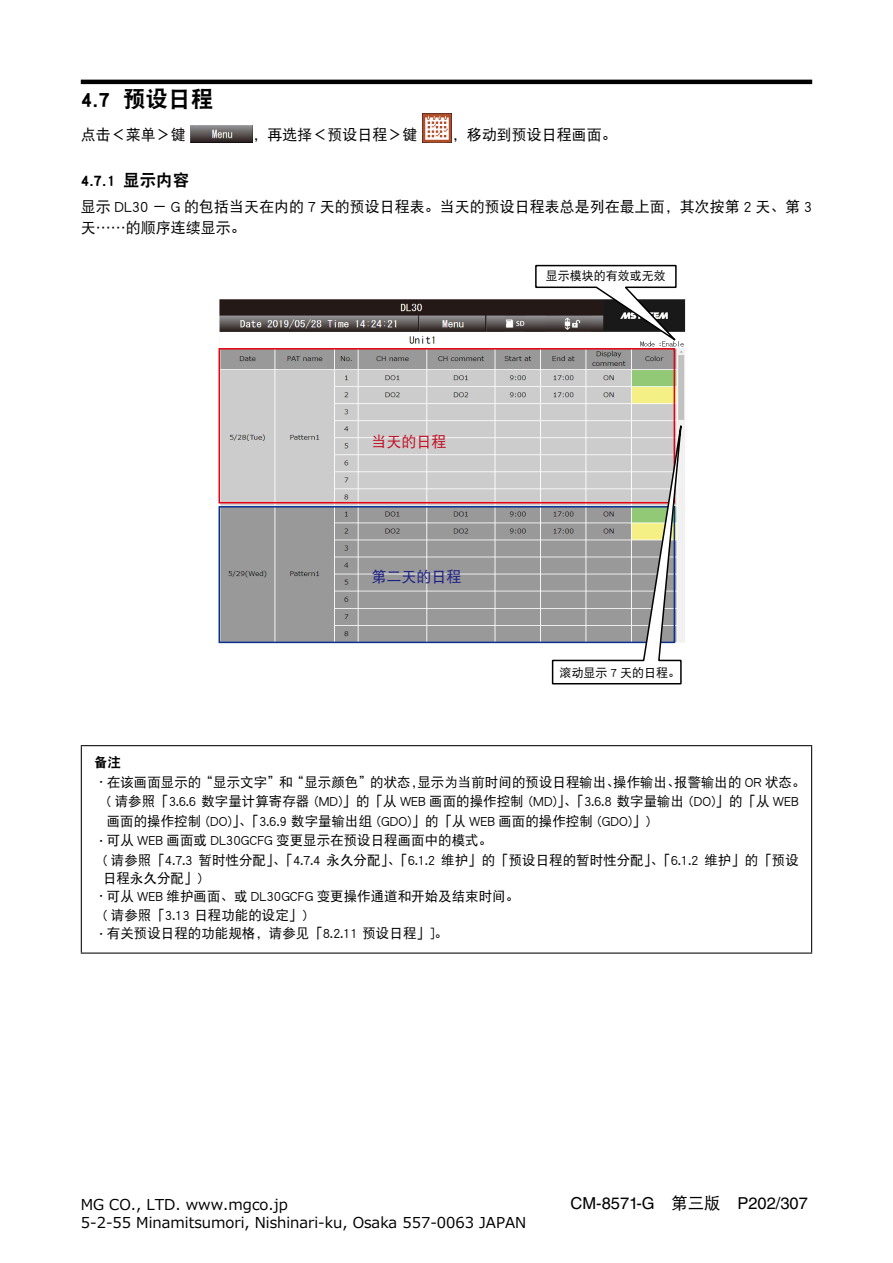
<style>
.page{position:relative;width:893px;height:1263px;background:#fff}
.page>*{position:absolute;margin:0;border:0;box-sizing:border-box;transform-origin:0 0}
.t1{font:22.5px "DF Hei GB W9";color:#000}
.t2{font:16.5px "Helvetica LT Std";color:#000}
.t3{font:16.5px "DF Hei GB W9";color:#000}
.t4{font:15px/21px "DF Hei GB W5";color:#000}
.t5{font:15px "Meiryo";color:#000}
.t6{font:15px "DF Hei GB W5 GBK EUC H";color:#1d2088}
.t7{font:15px "DF Hei GB W5 GBK EUC H";color:#c30e23}
.t8{font:13.5px/18px "DF Hei GB W5";color:#000}
.t9{font:13.5px "DF Hei GB W9";color:#000}
.t10{font:12px "DF Hei GB W5 GBK EUC H";color:#000}
.s1{font-family:"Futo Min A101 Pro";font-weight:700}
.s2{font-family:"DF Hei GB W5"}
</style>
<div class="page">
<hr style="left:81px;top:80px;width:731px;height:4px;background:#000">
<img style="left:191px;top:125px;width:61px;height:17px">
<img style="left:422px;top:113px;width:30px;height:29px">
<img style="left:219px;top:299px;width:466px;height:341px">
<div style="left:219px;top:348px;width:456px;height:155px;border:2px solid #e60012"></div>
<svg style="left:534px;top:264px;width:151px;height:84px"></svg>
<div style="left:219px;top:506px;width:456px;height:137px;border:2px solid #0b3190"></div>
<svg style="left:551px;top:379px;width:134px;height:306px"></svg>
<hr style="left:81px;top:745px;width:731px;height:1px;background:#000">
<hr style="left:81px;top:746px;width:1px;height:206px;background:#000">
<hr style="left:811px;top:746px;width:1px;height:206px;background:#000">
<hr style="left:81px;top:952px;width:731px;height:1px;background:#000">
<h1 class="t1" style="left:81px;top:86px;width:134px">4.7 预设日程</h1>
<p class="t4" style="left:81px;top:124px;width:106px">点击＜菜单＞键</p>
<p class="t4" style="left:252px;top:124px;width:166px">，再选择＜预设日程＞键</p>
<p class="t4" style="left:452px;top:124px;width:166px">，移动到预设日程画面。</p>
<p class="t3" style="left:81px;top:171px;width:110px">4.7.1 显示内容</p>
<p class="t4" style="left:81px;top:196px;width:733px">显示 DL30 － G 的包括当天在内的 7 天的预设日程表。当天的预设日程表总是列在最上面，其次按第 2 天、第 3天……的顺序连续显示。</p>
<p class="t10" style="left:546px;top:270px;width:121px">显示模块的有效或无效</p>
<p class="t7" style="left:372px;top:434px;width:76px">当天的日程</p>
<p class="t6" style="left:372px;top:568px;width:91px">第二天的日程</p>
<p class="t10" style="left:560px;top:666px;width:122px">滚动显示 7 天的日程。</p>
<p class="t9" style="left:94px;top:755px;width:28px">备注</p>
<p class="t8" style="left:94px;top:773px;width:713px"><span class="s1">・</span>在该画面显示的“显示文字”和“显示颜色”的状态，显示为当前时间的预设日程输出、操作输出、报警输出的 OR 状态。</p>
<p class="t8" style="left:107px;top:792px;width:694px">( 请参照「3.6.6 数字量计算寄存器 (MD)」的「从 WEB 画面的操作控制 (MD)」、「3.6.8 数字量输出 (DO)」的「从 WEB</p>
<p class="t8" style="left:107px;top:812px;width:545px">画面的操作控制 (DO)」、「3.6.9 数字量输出组 (GDO)」的「从 WEB 画面的操作控制 (GDO)」)</p>
<p class="t8" style="left:94px;top:831px;width:399px"><span class="s1">・</span>可从 WEB 画面或 DL30GCFG 变更显示在预设日程画面中的模式。</p>
<p class="t8" style="left:103px;top:851px;width:697px">( 请参照「4.7.3 暂时性分配」、「4.7.4 永久分配」、「6.1.2 维护」的「预设日程的暂时性分配」、「6.1.2 维护」的「预设</p>
<p class="t8" style="left:94px;top:869px;width:426px;text-indent:9px">日程永久分配」)<br><span class="s1">・</span>可从 WEB 维护画面、或 DL30GCFG 变更操作通道和开始及结束时间。</p>
<p class="t8" style="left:94px;top:906px;width:355px;text-indent:9px">( 请参照「3.13 日程功能的设定」)<br><span class="s1">・</span>有关预设日程的功能规格，请参见「8.2.11 预设日程」]。</p>
<p class="t5" style="left:81px;top:1194px;width:209px">MG CO., LTD. www.mgco.jp</p>
<p class="t2" style="left:570px;top:1193px;width:239px">CM-8571-G<span class="s2">　第三版　</span>P202/307</p>
<p class="t5" style="left:81px;top:1212px;width:447px">5-2-55 Minamitsumori, Nishinari-ku, Osaka 557-0063 JAPAN</p>
</div>
